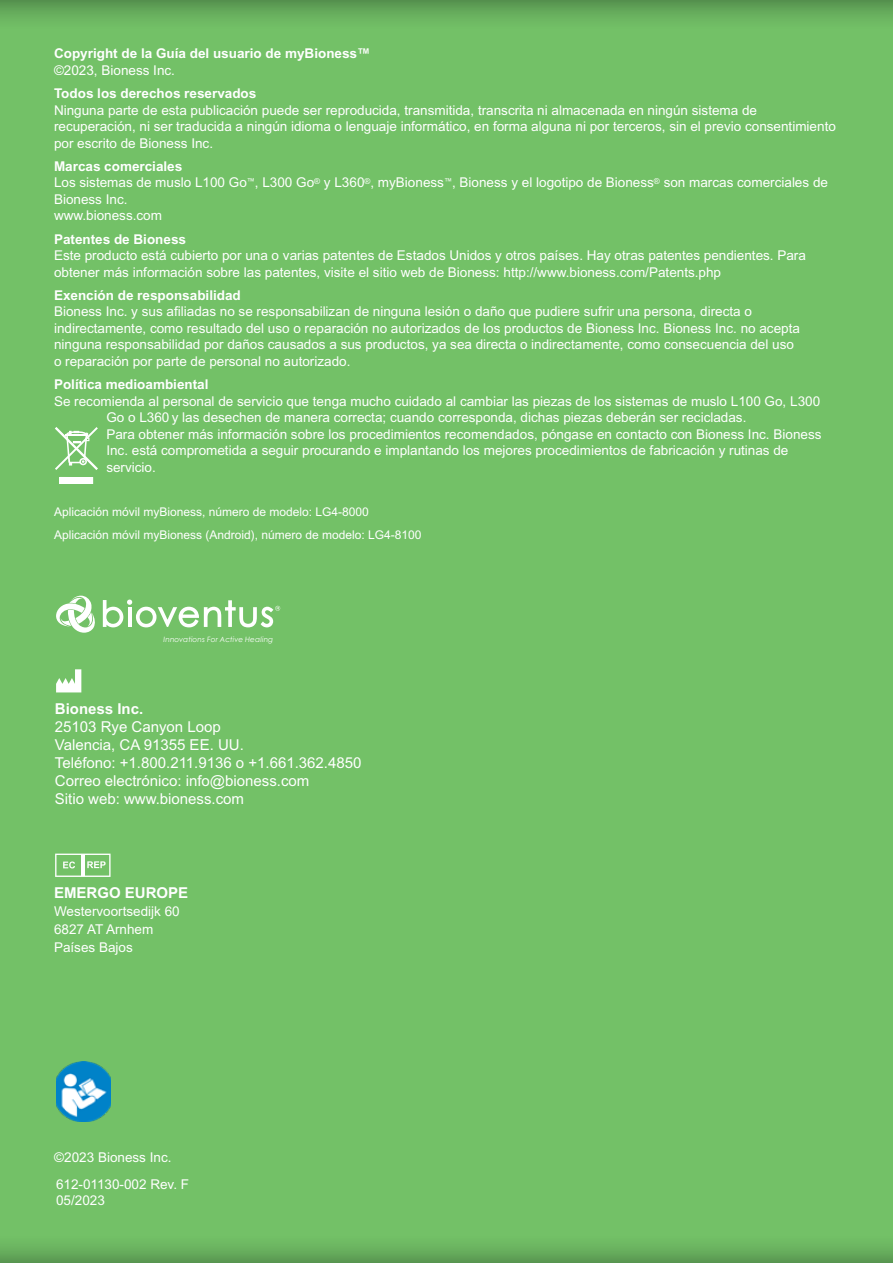
<style>
.page{position:relative;width:893px;height:1263px;background:#fff}
.page>*{position:absolute;margin:0;border:0;box-sizing:border-box;transform-origin:0 0}
.t1{font:15px/18px "Arial MT Std";color:#fff}
.t2{font:700 15px "Arial MT Std";color:#fff}
.t3{font:13.5px/16.5px "Arial MT Std";color:#fff}
.t4{font:700 13.5px "Arial MT Std";color:#fff}
.t5{font:13.5px/18px "Arial";color:#fff}
.t6{font:12px/23.2px "Arial MT Std";color:#fff}
.t7{font:italic 7.35px "Century Gothic";letter-spacing:.015em;color:#fff}
.s1{font-weight:700}
</style>
<div class="page">
<div style="left:0;top:0;width:892px;height:1263px;background:#73c167"></div>
<svg style="left:56px;top:669px;width:25px;height:23px"></svg>
<svg style="left:0;top:0;width:893px;height:56px"></svg>
<svg style="left:55px;top:853px;width:56px;height:24px"></svg>
<svg style="left:0;top:1207px;width:893px;height:56px"></svg>
<svg style="left:55px;top:427px;width:42px;height:43px"></svg>
<svg style="left:60px;top:477px;width:33px;height:6px"></svg>
<img style="left:57px;top:1061px;width:54px;height:60px">
<svg style="left:56px;top:596px;width:39px;height:37px"></svg>
<svg style="left:103px;top:599px;width:177px;height:28px"></svg>
<p class="t4" style="left:54px;top:46px;width:318px">Copyright de la Guía del usuario de myBioness™</p>
<p class="t3" style="left:54px;top:62px;width:123px">©2023, Bioness Inc.</p>
<p class="t4" style="left:54px;top:85px;width:204px">Todos los derechos reservados</p>
<p class="t3" style="left:54px;top:102px;width:783px">Ninguna parte de esta publicación puede ser reproducida, transmitida, transcrita ni almacenada en ningún sistema de recuperación, ni ser traducida a ningún idioma o lenguaje informático, en forma alguna ni por terceros, sin el previo consentimiento por escrito de Bioness Inc.</p>
<p class="t3" style="left:54px;top:158px;width:775px"><span class="s1">Marcas comerciales<br></span>Los sistemas de muslo L100 Go<sup>™</sup>, L300 Go<sup>®</sup> y L360<sup>®</sup>, myBioness<sup>™</sup>, Bioness y el logotipo de Bioness<sup>®</sup> son marcas comerciales de Bioness Inc.<br>www.bioness.com</p>
<p class="t4" style="left:54px;top:231px;width:134px">Patentes de Bioness</p>
<p class="t3" style="left:54px;top:247px;width:753px">Este producto está cubierto por una o varias patentes de Estados Unidos y otros países. Hay otras patentes pendientes. Para obtener más información sobre las patentes, visite el sitio web de Bioness: http://www.bioness.com/Patents.php</p>
<p class="t4" style="left:54px;top:287px;width:188px">Exención de responsabilidad</p>
<p class="t3" style="left:54px;top:303px;width:747px">Bioness Inc. y sus afiliadas no se responsabilizan de ninguna lesión o daño que pudiere sufrir una persona, directa o indirectamente, como resultado del uso o reparación no autorizados de los productos de Bioness Inc. Bioness Inc. no acepta ninguna responsabilidad por daños causados a sus productos, ya sea directa o indirectamente, como consecuencia del uso o reparación por parte de personal no autorizado.</p>
<p class="t4" style="left:54px;top:376px;width:156px">Política medioambiental</p>
<p class="t3" style="left:106px;top:393px;width:717px;text-indent:-52px">Se recomienda al personal de servicio que tenga mucho cuidado al cambiar las piezas de los sistemas de muslo L100 Go, L300<br>Go o L360 y las desechen de manera correcta; cuando corresponda, dichas piezas deberán ser recicladas.<br>Para obtener más información sobre los procedimientos recomendados, póngase en contacto con Bioness Inc. Bioness Inc. está comprometida a seguir procurando e implantando los mejores procedimientos de fabricación y rutinas de servicio.</p>
<p class="t6" style="left:54px;top:500px;width:369px">Aplicación móvil myBioness, número de modelo: LG4-8000<br>Aplicación móvil myBioness (Android), número de modelo: LG4-8100</p>
<p class="t7" style="left:164px;top:634px;width:111px">Innovations For Active Healing</p>
<p class="t2" style="left:55px;top:700px;width:90px">Bioness Inc.</p>
<p class="t1" style="left:55px;top:718px;width:308px">25103 Rye Canyon Loop<br>Valencia, CA 91355 EE. UU.<br>Teléfono: +1.800.211.9136 o +1.661.362.4850<br>Correo electrónico: info@bioness.com<br>Sitio web: www.bioness.com</p>
<p class="t2" style="left:54px;top:883px;width:136px">EMERGO EUROPE</p>
<p class="t5" style="left:54px;top:902px;width:127px">Westervoortsedijk 60<br>6827 AT Arnhem</p>
<p class="t3" style="left:54px;top:938px;width:80px">Países Bajos</p>
<p class="t3" style="left:54px;top:1149px;width:119px">©2023 Bioness Inc.</p>
<p class="t3" style="left:56px;top:1176px;width:135px">612-01130-002 Rev. F<br>05/2023</p>
</div>
